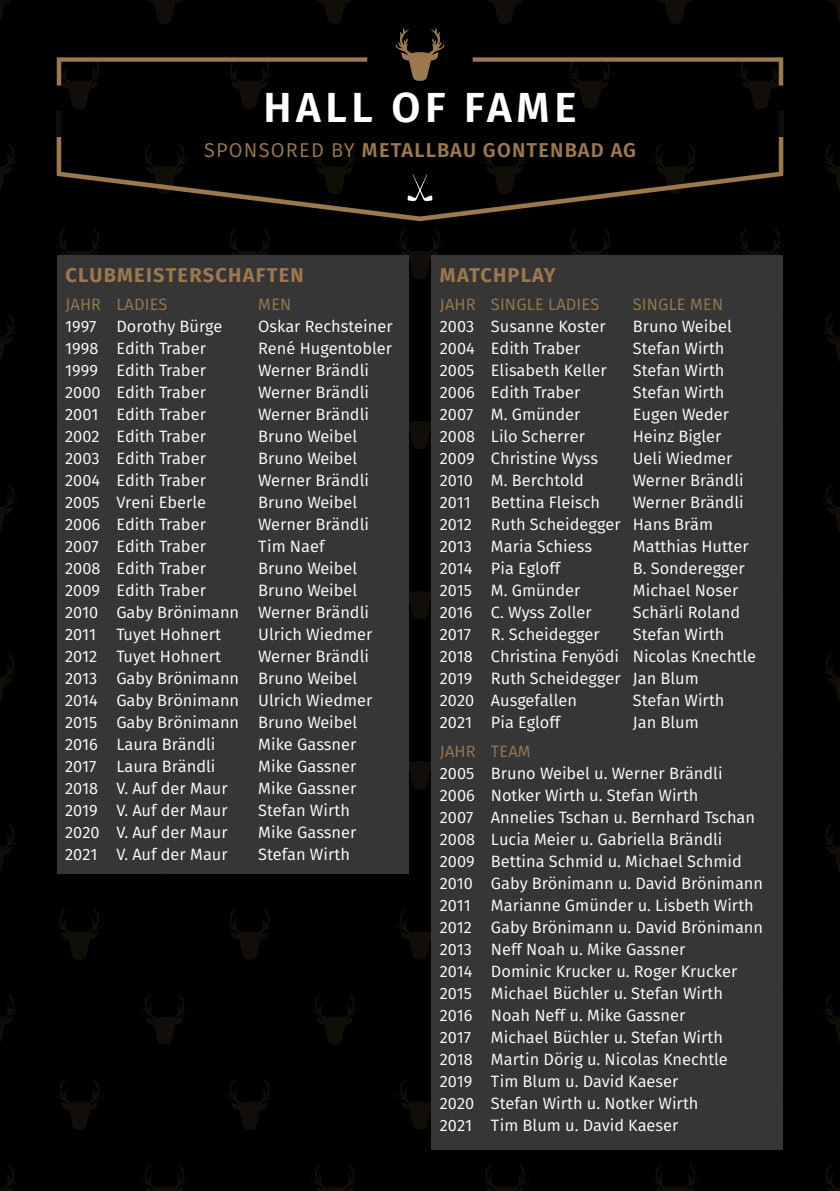
<style>
.page{position:relative;width:840px;height:1191px;background:#fff}
.page>*{position:absolute;margin:0;border:0;box-sizing:border-box;transform-origin:0 0}
.t1{font:600 42px "Fira Sans";letter-spacing:.11em;color:#fff}
.t2{font:600 20px "Fira Sans";letter-spacing:.06em;color:#9b784e}
.t3{font:700 20px "Fira Sans";letter-spacing:.06em;color:#9b784e}
.t4{font:16.4px/22px "Fira Sans";color:#fff}
.t5{font:16.4px "Fira Sans";letter-spacing:.01em;color:#9b784e}
.s1{font-weight:400}
</style>
<div class="page">
<div style="left:0;top:0;width:839px;height:1191px;background:#000"></div>
<svg style="left:55px;top:227px;width:48px;height:28px"></svg>
<svg style="left:55px;top:908px;width:48px;height:51px"></svg>
<svg style="left:55px;top:1078px;width:48px;height:51px"></svg>
<svg style="left:147px;top:0;width:35px;height:24px"></svg>
<svg style="left:140px;top:993px;width:49px;height:51px"></svg>
<svg style="left:140px;top:1163px;width:49px;height:28px"></svg>
<svg style="left:0;top:142px;width:18px;height:49px"></svg>
<svg style="left:0;top:0;width:11px;height:21px"></svg>
<svg style="left:0;top:312px;width:18px;height:49px"></svg>
<svg style="left:0;top:483px;width:18px;height:49px"></svg>
<svg style="left:0;top:653px;width:18px;height:49px"></svg>
<svg style="left:0;top:823px;width:18px;height:49px"></svg>
<svg style="left:0;top:993px;width:18px;height:49px"></svg>
<svg style="left:0;top:1163px;width:18px;height:28px"></svg>
<svg style="left:55px;top:57px;width:2px;height:29px"></svg>
<svg style="left:226px;top:227px;width:48px;height:28px"></svg>
<svg style="left:226px;top:908px;width:48px;height:51px"></svg>
<svg style="left:226px;top:1078px;width:48px;height:51px"></svg>
<svg style="left:317px;top:0;width:35px;height:24px"></svg>
<svg style="left:311px;top:993px;width:48px;height:51px"></svg>
<svg style="left:311px;top:1163px;width:48px;height:28px"></svg>
<svg style="left:396px;top:228px;width:48px;height:51px"></svg>
<svg style="left:408px;top:396px;width:23px;height:53px"></svg>
<svg style="left:408px;top:567px;width:23px;height:52px"></svg>
<svg style="left:408px;top:737px;width:23px;height:52px"></svg>
<svg style="left:396px;top:908px;width:35px;height:51px"></svg>
<svg style="left:396px;top:1078px;width:35px;height:51px"></svg>
<svg style="left:488px;top:0;width:34px;height:24px"></svg>
<svg style="left:481px;top:1164px;width:48px;height:27px"></svg>
<svg style="left:566px;top:227px;width:48px;height:28px"></svg>
<svg style="left:658px;top:0;width:34px;height:24px"></svg>
<svg style="left:651px;top:1163px;width:48px;height:28px"></svg>
<svg style="left:782px;top:57px;width:2px;height:29px"></svg>
<svg style="left:736px;top:227px;width:48px;height:52px"></svg>
<svg style="left:782px;top:396px;width:2px;height:53px"></svg>
<svg style="left:782px;top:567px;width:2px;height:52px"></svg>
<svg style="left:782px;top:737px;width:2px;height:52px"></svg>
<svg style="left:782px;top:907px;width:1px;height:52px"></svg>
<svg style="left:782px;top:1077px;width:2px;height:52px"></svg>
<svg style="left:822px;top:142px;width:17px;height:47px"></svg>
<svg style="left:828px;top:0;width:11px;height:19px"></svg>
<svg style="left:822px;top:312px;width:17px;height:47px"></svg>
<svg style="left:822px;top:482px;width:17px;height:47px"></svg>
<svg style="left:822px;top:653px;width:17px;height:46px"></svg>
<svg style="left:822px;top:823px;width:17px;height:47px"></svg>
<svg style="left:822px;top:993px;width:17px;height:47px"></svg>
<svg style="left:822px;top:1163px;width:17px;height:28px"></svg>
<div style="left:57px;top:255px;width:351px;height:618px;background:#373636"></div>
<svg style="left:57px;top:57px;width:725px;height:164px"></svg>
<svg style="left:395px;top:28px;width:49px;height:53px"></svg>
<svg style="left:407px;top:174px;width:26px;height:29px"></svg>
<div style="left:431px;top:255px;width:351px;height:895px;background:#373636"></div>
<h1 class="t1" style="left:263px;top:78px;width:314px">HALL OF FAME</h1>
<p class="t2" style="left:204px;top:136px;width:433px"><span class="s1">SPONSORED BY</span> METALLBAU GONTENBAD AG</p>
<p class="t3" style="left:65px;top:261px;width:240px">CLUBMEISTERSCHAFTEN</p>
<p class="t5" style="left:65px;top:292px;width:104px">JAHR LADIES</p>
<p class="t5" style="left:258px;top:292px;width:35px">MEN</p>
<p class="t4" style="left:65px;top:314px;width:159px">1997 Dorothy Bürge</p>
<p class="t4" style="left:258px;top:314px;width:136px">Oskar Rechsteiner</p>
<p class="t4" style="left:65px;top:336px;width:142px">1998 Edith Traber</p>
<p class="t4" style="left:258px;top:336px;width:135px">René Hugentobler</p>
<p class="t4" style="left:65px;top:358px;width:142px">1999 Edith Traber</p>
<p class="t4" style="left:258px;top:358px;width:112px">Werner Brändli</p>
<p class="t4" style="left:65px;top:380px;width:142px">2000 Edith Traber</p>
<p class="t4" style="left:258px;top:380px;width:112px">Werner Brändli</p>
<p class="t4" style="left:65px;top:402px;width:142px">2001 Edith Traber</p>
<p class="t4" style="left:258px;top:402px;width:112px">Werner Brändli</p>
<p class="t4" style="left:65px;top:424px;width:142px">2002 Edith Traber</p>
<p class="t4" style="left:258px;top:424px;width:101px">Bruno Weibel</p>
<p class="t4" style="left:65px;top:446px;width:142px">2003 Edith Traber</p>
<p class="t4" style="left:258px;top:446px;width:101px">Bruno Weibel</p>
<p class="t4" style="left:65px;top:468px;width:142px">2004 Edith Traber</p>
<p class="t4" style="left:258px;top:468px;width:112px">Werner Brändli</p>
<p class="t4" style="left:65px;top:490px;width:142px">2005 Vreni Eberle</p>
<p class="t4" style="left:258px;top:490px;width:101px">Bruno Weibel</p>
<p class="t4" style="left:65px;top:512px;width:142px">2006 Edith Traber</p>
<p class="t4" style="left:258px;top:512px;width:112px">Werner Brändli</p>
<p class="t4" style="left:65px;top:534px;width:142px">2007 Edith Traber</p>
<p class="t4" style="left:258px;top:534px;width:68px">Tim Naef</p>
<p class="t4" style="left:65px;top:556px;width:142px">2008 Edith Traber</p>
<p class="t4" style="left:258px;top:556px;width:101px">Bruno Weibel</p>
<p class="t4" style="left:65px;top:578px;width:142px">2009 Edith Traber</p>
<p class="t4" style="left:65px;top:578px;width:305px;text-indent:193px">Bruno Weibel<br>2010 Gaby Brönimann Werner Brändli<br>2011 Tuyet Hohnert</p>
<p class="t4" style="left:258px;top:622px;width:116px">Ulrich Wiedmer</p>
<p class="t4" style="left:65px;top:644px;width:308px;text-indent:193px">Werner Brändli<br>2013 Gaby Brönimann Bruno Weibel<br>2014 Gaby Brönimann Ulrich Wiedmer<br>2015 Gaby Brönimann Bruno Weibel<br>2016 Laura Brändli</p>
<p class="t4" style="left:65px;top:644px;width:157px">2012 Tuyet Hohnert</p>
<p class="t4" style="left:258px;top:732px;width:100px">Mike Gassner</p>
<p class="t4" style="left:65px;top:754px;width:152px">2017 Laura Brändli</p>
<p class="t4" style="left:258px;top:754px;width:100px">Mike Gassner</p>
<p class="t4" style="left:65px;top:776px;width:164px">2018 V. Auf der Maur</p>
<p class="t4" style="left:258px;top:776px;width:100px">Mike Gassner</p>
<p class="t4" style="left:65px;top:798px;width:164px">2019 V. Auf der Maur</p>
<p class="t4" style="left:258px;top:798px;width:93px">Stefan Wirth</p>
<p class="t4" style="left:65px;top:820px;width:164px">2020 V. Auf der Maur</p>
<p class="t4" style="left:258px;top:820px;width:100px">Mike Gassner</p>
<p class="t4" style="left:65px;top:842px;width:164px">2021 V. Auf der Maur</p>
<p class="t4" style="left:258px;top:842px;width:93px">Stefan Wirth</p>
<p class="t3" style="left:439px;top:261px;width:117px">MATCHPLAY</p>
<p class="t5" style="left:439px;top:292px;width:161px">JAHR SINGLE LADIES</p>
<p class="t5" style="left:632px;top:292px;width:92px">SINGLE MEN</p>
<p class="t4" style="left:439px;top:314px;width:167px">2003 Susanne Koster</p>
<p class="t4" style="left:632px;top:314px;width:101px">Bruno Weibel</p>
<p class="t4" style="left:439px;top:336px;width:142px">2004 Edith Traber</p>
<p class="t4" style="left:632px;top:336px;width:93px">Stefan Wirth</p>
<p class="t4" style="left:439px;top:358px;width:168px">2005 Elisabeth Keller</p>
<p class="t4" style="left:632px;top:358px;width:93px">Stefan Wirth</p>
<p class="t4" style="left:439px;top:380px;width:142px">2006 Edith Traber</p>
<p class="t4" style="left:632px;top:380px;width:93px">Stefan Wirth</p>
<p class="t4" style="left:439px;top:402px;width:142px">2007 M. Gmünder</p>
<p class="t4" style="left:632px;top:402px;width:98px">Eugen Weder</p>
<p class="t4" style="left:439px;top:424px;width:146px">2008 Lilo Scherrer</p>
<p class="t4" style="left:632px;top:424px;width:90px">Heinz Bigler</p>
<p class="t4" style="left:439px;top:446px;width:160px">2009 Christine Wyss</p>
<p class="t4" style="left:632px;top:446px;width:101px">Ueli Wiedmer</p>
<p class="t4" style="left:439px;top:468px;width:145px">2010 M. Berchtold</p>
<p class="t4" style="left:632px;top:468px;width:112px">Werner Brändli</p>
<p class="t4" style="left:439px;top:490px;width:162px">2011 Bettina Fleisch</p>
<p class="t4" style="left:439px;top:490px;width:305px;text-indent:193px">Werner Brändli<br>2012 Ruth Scheidegger Hans Bräm<br>2013 Maria Schiess</p>
<p class="t4" style="left:632px;top:534px;width:117px">Matthias Hutter</p>
<p class="t4" style="left:439px;top:556px;width:122px">2014 Pia Egloff</p>
<p class="t4" style="left:632px;top:556px;width:113px">B. Sonderegger</p>
<p class="t4" style="left:439px;top:578px;width:142px">2015 M. Gmünder</p>
<p class="t4" style="left:632px;top:578px;width:107px">Michael Noser</p>
<p class="t4" style="left:439px;top:600px;width:153px">2016 C. Wyss Zoller</p>
<p class="t4" style="left:632px;top:600px;width:109px">Schärli Roland</p>
<p class="t4" style="left:439px;top:622px;width:161px">2017 R. Scheidegger</p>
<p class="t4" style="left:439px;top:622px;width:317px;text-indent:193px">Stefan Wirth<br>2018 Christina Fenyödi Nicolas Knechtle<br>2019 Ruth Scheidegger Jan Blum<br>2020 Ausgefallen</p>
<p class="t4" style="left:632px;top:688px;width:93px">Stefan Wirth</p>
<p class="t4" style="left:439px;top:710px;width:122px">2021 Pia Egloff</p>
<p class="t4" style="left:632px;top:710px;width:67px">Jan Blum</p>
<p class="t5" style="left:439px;top:738px;width:92px">JAHR TEAM</p>
<p class="t4" style="left:439px;top:761px;width:324px">2005 Bruno Weibel u. Werner Brändli<br>2006 Notker Wirth u. Stefan Wirth<br>2007 Annelies Tschan u. Bernhard Tschan 2008 Lucia Meier u. Gabriella Brändli<br>2009 Bettina Schmid u. Michael Schmid 2010 Gaby Brönimann u. David Brönimann 2011 Marianne Gmünder u. Lisbeth Wirth 2012 Gaby Brönimann u. David Brönimann 2013 Neff Noah u. Mike Gassner<br>2014 Dominic Krucker u. Roger Krucker 2015 Michael Büchler u. Stefan Wirth<br>2016 Noah Neff u. Mike Gassner<br>2017 Michael Büchler u. Stefan Wirth<br>2018 Martin Dörig u. Nicolas Knechtle 2019 Tim Blum u. David Kaeser<br>2020 Stefan Wirth u. Notker Wirth<br>2021 Tim Blum u. David Kaeser</p>
</div>
